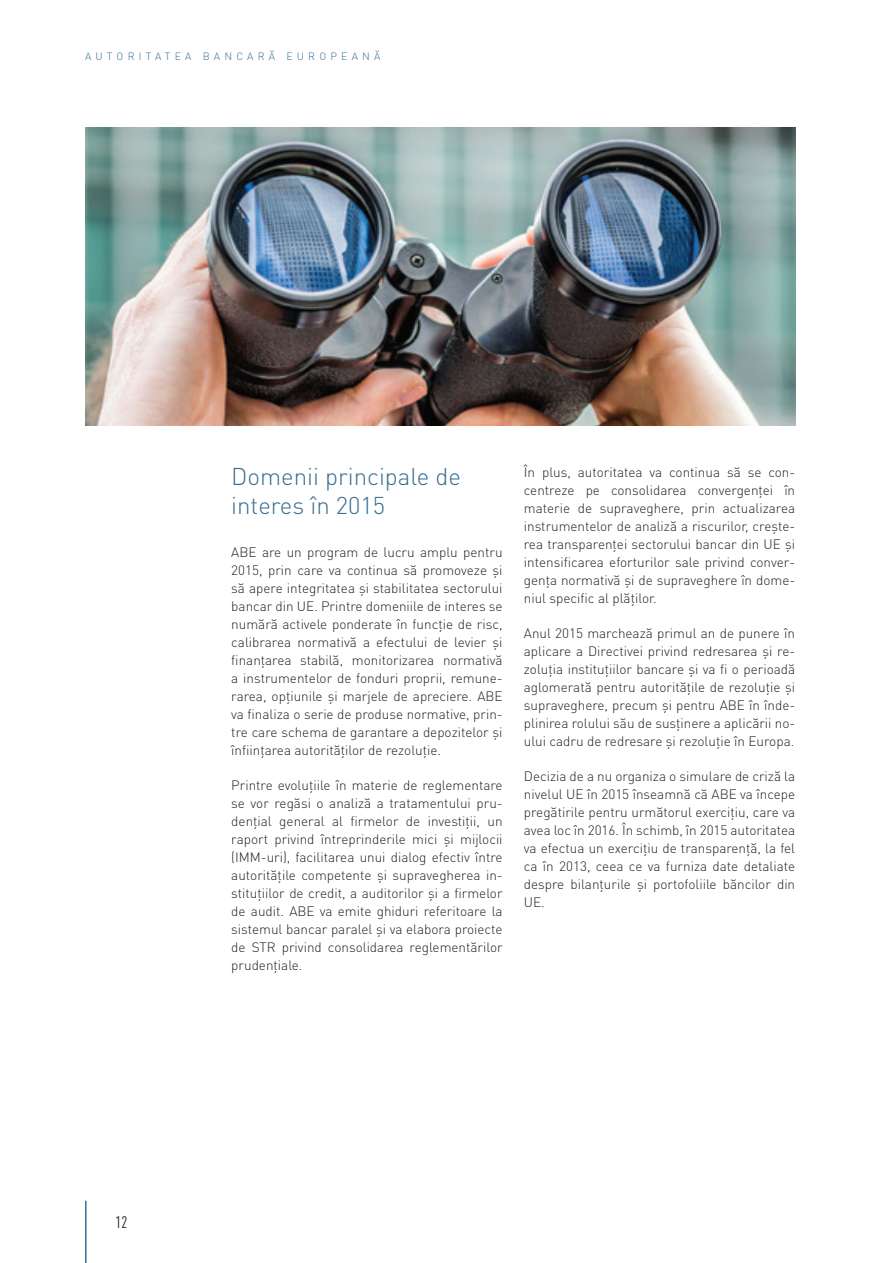
<style>
.page{position:relative;width:893px;height:1263px;background:#fff}
.page>*{position:absolute;margin:0;border:0;box-sizing:border-box;transform-origin:0 0}
.title2{font:300 24px/28.8px "DIN Pro";color:#386e8f}
.t1{font:condensed 16.5px "DIN Pro";color:#231f20}
.body{font:300 13.5px/18px "DIN Pro";color:#231f20;text-align:justify}
.t2{font:300 10.5px "DIN Pro";letter-spacing:.4em;color:#386e8f}
</style>
<div class="page">
<hr style="left:85px;top:1201px;width:2px;height:62px;background:#386e8f">
<img style="left:85px;top:128px;width:710px;height:297px">
<p class="t2" style="left:85px;top:49px;width:297px">AUTORITATEA BANCARĂ EUROPEANĂ</p>
<p class="t1" style="left:116px;top:1212px;width:13px">12</p>
<p class="title2" style="left:231px;top:461px;width:231px">Domenii principale de interes în 2015</p>
<p class="body" style="left:231px;top:543px;width:273px">ABE are un program de lucru amplu pentru 2015, prin care va continua să promoveze și să apere integritatea și stabilitatea sectorului bancar din UE. Printre domeniile de interes se numără activele ponderate în funcție de risc, calibrarea normativă a efectului de levier și finanțarea stabilă, monitorizarea normativă a instrumentelor de fonduri proprii, remune‑ rarea, opțiunile și marjele de apreciere. ABE va finaliza o serie de produse normative, prin‑ tre care schema de garantare a depozitelor și înființarea autorităților de rezoluție.</p>
<p class="body" style="left:231px;top:776px;width:273px">Printre evoluțiile în materie de reglementare se vor regăsi o analiză a tratamentului pru‑ dențial general al firmelor de investiții, un raport privind întreprinderile mici și mijlocii (IMM‑uri), facilitarea unui dialog efectiv între autoritățile competente și supravegherea in‑ stituțiilor de credit, a auditorilor și a firmelor de audit. ABE va emite ghiduri referitoare la sistemul bancar paralel și va elabora proiecte de STR privind consolidarea reglementărilor prudențiale.</p>
<p class="body" style="left:524px;top:462px;width:273px">În plus, autoritatea va continua să se con‑ centreze pe consolidarea convergenței în materie de supraveghere, prin actualizarea instrumentelor de analiză a riscurilor, crește‑ rea transparenței sectorului bancar din UE și intensificarea eforturilor sale privind conver‑ gența normativă și de supraveghere în dome‑ niul specific al plăților.</p>
<p class="body" style="left:524px;top:623px;width:273px">Anul 2015 marchează primul an de punere în aplicare a Directivei privind redresarea și re‑ zoluția instituțiilor bancare și va fi o perioadă aglomerată pentru autoritățile de rezoluție și supraveghere, precum și pentru ABE în înde‑ plinirea rolului său de susținere a aplicării no‑ ului cadru de redresare și rezoluție în Europa.</p>
<p class="body" style="left:524px;top:766px;width:273px">Decizia de a nu organiza o simulare de criză la nivelul UE în 2015 înseamnă că ABE va începe pregătirile pentru următorul exercițiu, care va avea loc în 2016. În schimb, în 2015 autoritatea va efectua un exercițiu de transparență, la fel ca în 2013, ceea ce va furniza date detaliate despre bilanțurile și portofoliile băncilor din UE.</p>
</div>
